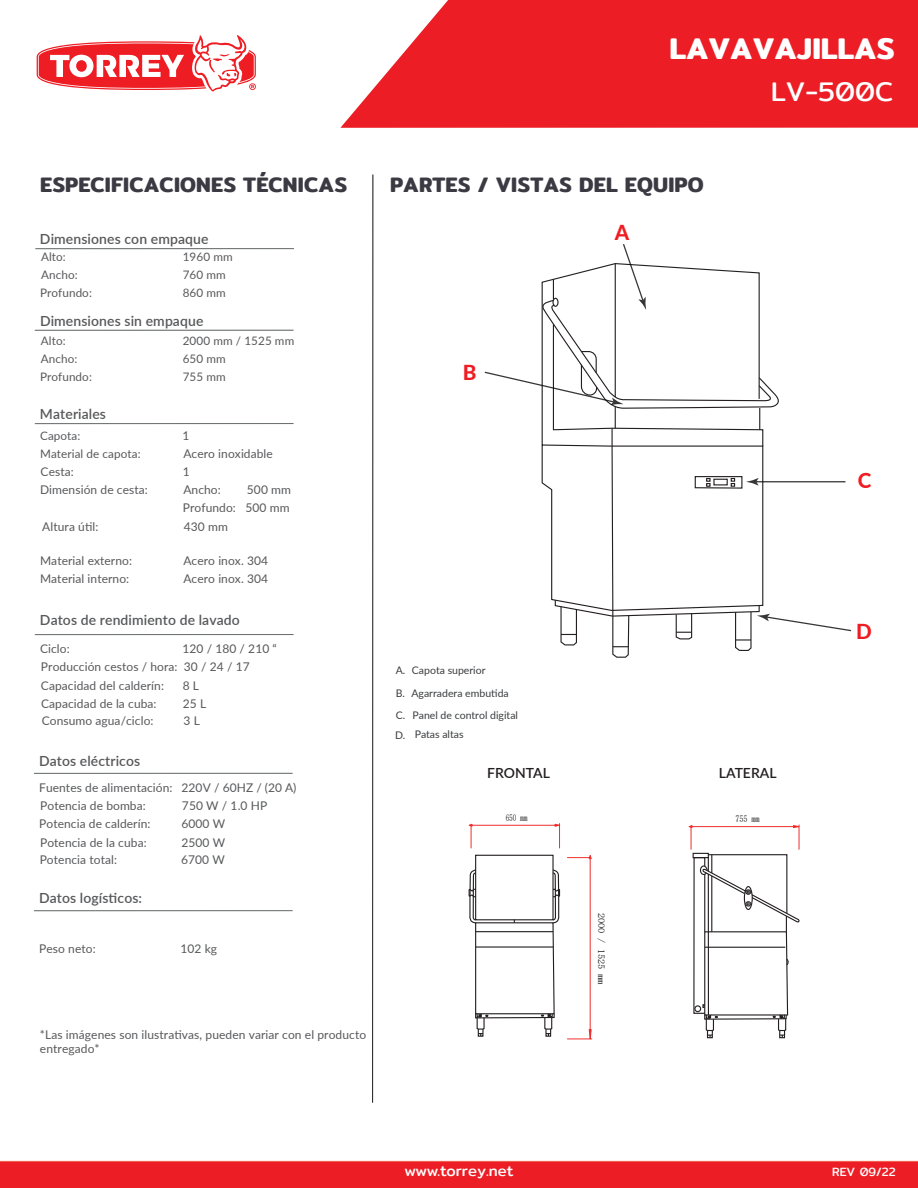
<style>
.page{position:relative;width:918px;height:1188px;background:#fff}
.page>*{position:absolute;margin:0;border:0;box-sizing:border-box;transform-origin:0 0}
.t1{font:600 30px "Mitr";color:#fff}
.t2{font:27px "Mitr";color:#fff}
.t3{font:600 21px "Mitr";letter-spacing:.01em;color:#3b3a43}
.t4{font:800 20.7px "Lato";color:#ee1d23}
.t5{font:15px "Mitr";color:#fff}
.t6{font:600 13.95px "Lato";letter-spacing:.01em;color:#57585a}
.t7{font:600 13.95px "Lato";color:#231f20}
.t8{font:12px/18px "Lato";letter-spacing:.005em;color:#57585a}
.t9{font:12px "Mitr";color:#fff}
.t10{font:11.7px/18px "Lato";letter-spacing:.01em;color:#57585a}
.t11{font:10.5px/22.6px "Lato";color:#3a3c3e}
.t12{font:9.3px "Sim Sun";color:#000001;scale:1.1 1}
.t13{font:9.3px "Sim Sun";color:#000001;scale:.77 1}
.t14{font:9.3px "Sim Sun";color:#000001;scale:.86 1}
</style>
<div class="page">
<img style="left:0;top:1160px;width:918px;height:6px">
<div style="left:0;top:1166px;width:918px;height:22px;background:#ec1d25"></div>
<svg style="left:340px;top:0;width:578px;height:128px;background:#ed323a"></svg>
<svg style="left:36px;top:35px;width:220px;height:57px"></svg>
<svg style="left:34px;top:911px;width:259px;height:1px"></svg>
<hr style="left:34px;top:910px;width:259px;height:1px;background:#686c6d">
<svg style="left:35px;top:635px;width:196px;height:1px"></svg>
<hr style="left:35px;top:634px;width:259px;height:1px;background:#686c6d">
<hr style="left:34px;top:773px;width:259px;height:1px;background:#686c6d">
<svg style="left:35px;top:424px;width:235px;height:1px"></svg>
<hr style="left:35px;top:423px;width:259px;height:1px;background:#686c6d">
<svg style="left:373px;top:175px;width:1px;height:928px"></svg>
<hr style="left:372px;top:175px;width:1px;height:928px;background:#231f20">
<hr style="left:35px;top:330px;width:259px;height:1px;background:#686c6d">
<svg style="left:35px;top:249px;width:259px;height:1px"></svg>
<hr style="left:35px;top:248px;width:259px;height:1px;background:#686c6d">
<svg style="left:485px;top:244px;width:366px;height:414px"></svg>
<div style="left:475px;top:855px;width:79px;height:65px;border:1px solid #231f20"></div>
<div style="left:478px;top:1029px;width:6px;height:8px;border:1px solid #231f20"></div>
<div style="left:545px;top:1029px;width:6px;height:8px;border:1px solid #231f20"></div>
<svg style="left:468px;top:869px;width:93px;height:167px"></svg>
<hr style="left:472px;top:825px;width:83px;height:1px;background:#ee2f2d">
<svg style="left:469px;top:824px;width:3px;height:24px"></svg>
<svg style="left:555px;top:824px;width:5px;height:24px"></svg>
<svg style="left:689px;top:825px;width:111px;height:213px"></svg>
<hr style="left:590px;top:859px;width:1px;height:171px;background:#ee2f2d">
<svg style="left:567px;top:855px;width:24px;height:4px"></svg>
<svg style="left:567px;top:1029px;width:25px;height:11px"></svg>
<div style="left:744px;top:886px;width:9px;height:24px;border:1px solid #231f20;border-radius:50%"></div>
<h1 class="t1" style="left:669px;top:26px;width:227px">LAVAVAJILLAS</h1>
<h2 class="t2" style="left:771px;top:72px;width:124px">LV-500C</h2>
<h3 class="t3" style="left:40px;top:169px;width:308px">ESPECIFICACIONES TÉCNICAS</h3>
<h3 class="t3" style="left:390px;top:169px;width:315px">PARTES / VISTAS DEL EQUIPO</h3>
<p class="t6" style="left:40px;top:229px;width:170px">Dimensiones con empaque</p>
<p class="t10" style="left:41px;top:247px;width:26px">Alto:</p>
<p class="t10" style="left:40px;top:283px;width:53px">Profundo:</p>
<p class="t10" style="left:183px;top:247px;width:51px">1960 mm<br>760 mm<br>860 mm</p>
<p class="t10" style="left:183px;top:331px;width:113px">2000 mm / 1525 mm<br>650 mm<br>755 mm</p>
<p class="t10" style="left:41px;top:265px;width:38px">Ancho:</p>
<p class="t6" style="left:40px;top:311px;width:165px">Dimensiones sin empaque</p>
<p class="t10" style="left:41px;top:331px;width:26px">Alto:</p>
<p class="t10" style="left:40px;top:367px;width:53px">Profundo:</p>
<p class="t6" style="left:40px;top:404px;width:68px">Materiales</p>
<p class="t10" style="left:40px;top:426px;width:102px">Capota:<br>Material de capota:</p>
<p class="t10" style="left:41px;top:349px;width:38px">Ancho:</p>
<p class="t8" style="left:182px;top:426px;width:92px">1<br>Acero inoxidable<br>1<br>Ancho:</p>
<p class="t8" style="left:40px;top:462px;width:109px">Cesta:<br>Dimensión de cesta:</p>
<p class="t8" style="left:183px;top:479px;width:110px;line-height:18.8px;text-align:right">500 mm<br>Profundo: 500 mm</p>
<p class="t8" style="left:42px;top:518px;width:58px">Altura útil:</p>
<p class="t8" style="left:184px;top:517px;width:46px">430 mm</p>
<p class="t8" style="left:40px;top:551px;width:94px">Material externo:<br>Material interno:</p>
<p class="t6" style="left:40px;top:610px;width:201px">Datos de rendimiento de lavado</p>
<p class="t8" style="left:40px;top:640px;width:31px">Ciclo:</p>
<p class="t8" style="left:41px;top:676px;width:125px">Capacidad del calderín:</p>
<p class="t8" style="left:183px;top:551px;width:86px">Acero inox. 304<br>Acero inox. 304</p>
<p class="t8" style="left:182px;top:639px;width:96px">120 / 180 / 210 “</p>
<p class="t8" style="left:183px;top:676px;width:18px">8 L</p>
<p class="t8" style="left:41px;top:657px;width:210px">Producción cestos / hora: 30 / 24 / 17</p>
<p class="t8" style="left:41px;top:694px;width:117px">Capacidad de la cuba:</p>
<p class="t8" style="left:183px;top:694px;width:25px">25 L</p>
<p class="t8" style="left:42px;top:711px;width:113px">Consumo agua/ciclo:</p>
<p class="t8" style="left:183px;top:711px;width:18px">3 L</p>
<p class="t6" style="left:39px;top:751px;width:103px">Datos eléctricos</p>
<p class="t8" style="left:39px;top:778px;width:135px">Fuentes de alimentación:<br>Potencia de bomba:<br>Potencia de calderín:</p>
<p class="t8" style="left:40px;top:833px;width:108px">Potencia de la cuba:</p>
<p class="t8" style="left:181px;top:778px;width:116px">220V / 60HZ / (20 A)<br>750 W / 1.0 HP<br>6000 W</p>
<p class="t8" style="left:181px;top:833px;width:45px">2500 W</p>
<p class="t8" style="left:40px;top:851px;width:79px">Potencia total:</p>
<p class="t8" style="left:181px;top:850px;width:45px">6700 W</p>
<p class="t6" style="left:39px;top:888px;width:105px">Datos logísticos:</p>
<p class="t8" style="left:39px;top:939px;width:58px">Peso neto:</p>
<p class="t8" style="left:180px;top:939px;width:38px">102 kg</p>
<p class="t8" style="left:40px;top:1027px;width:328px;line-height:14.4px">*Las imágenes son ilustrativas, pueden variar con el producto entregado*</p>
<h3 class="t4" style="left:463px;top:357px;width:15px">B</h3>
<h3 class="t4" style="left:615px;top:217px;width:16px">A</h3>
<p class="t11" style="left:396px;top:658px;width:124px">A. Capota superior<br>B. Agarradera embutida<br>C. Panel de control digital</p>
<p class="t11" style="left:395px;top:723px;width:70px">D. Patas altas</p>
<p class="t7" style="left:487px;top:763px;width:64px">FRONTAL</p>
<p class="t7" style="left:719px;top:763px;width:59px">LATERAL</p>
<p class="t13" style="left:506px;top:813px;width:30px">650 mm</p>
<p class="t14" style="left:735px;top:814px;width:29px">755 mm</p>
<p class="t12" style="left:606px;top:913px;width:67px;rotate:90deg">2000 / 1525 mm</p>
<h3 class="t4" style="left:858px;top:465px;width:15px">C</h3>
<h3 class="t4" style="left:856px;top:616px;width:17px">D</h3>
<p class="t5" style="left:404px;top:1160px;width:111px">www.torrey.net</p>
<p class="t9" style="left:832px;top:1163px;width:65px">REV 09/22</p>
</div>
